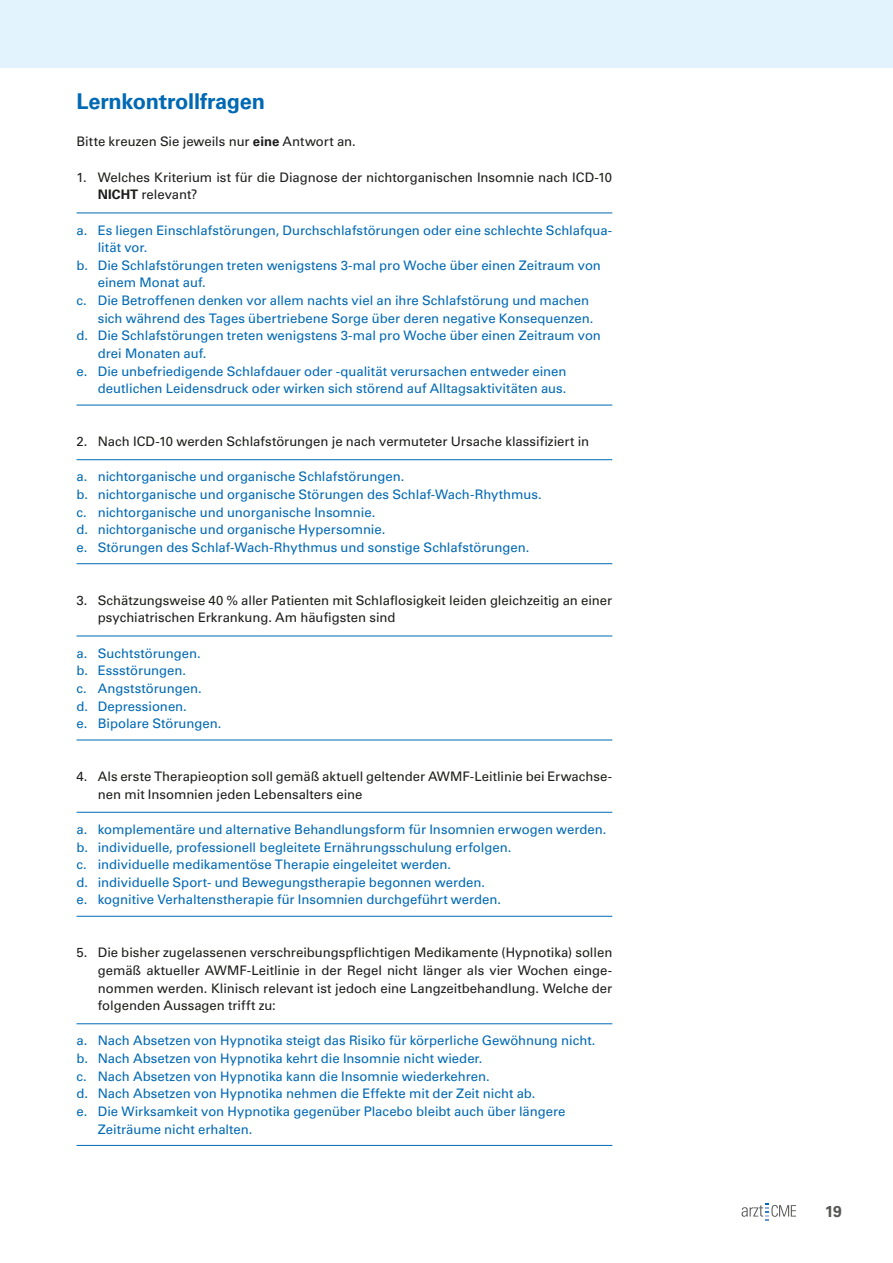
<style>
.page{position:relative;width:893px;height:1263px;background:#fff}
.page>*{position:absolute;margin:0;border:0;box-sizing:border-box;transform-origin:0 0}
.Überschrift_1{font:700 21.75px "Univers LT Std";letter-spacing:-.01em;color:#0069b4}
.t1{font:700 15.75px "Univers LT Std";color:#575756}
.Antworten{font:13.2px/17.7px "Univers LT Std";color:#0069b4}
.Fragen{font:13.2px/17.7px "Univers LT Std";color:#1d1d1b}
.Antworten_Linie_unte{font:13.2px/17.7px "Univers LT Std";color:#0069b4;text-align:right}
.Antworten_Linie_oben{font:13.2px/17.7px "Univers LT Std";color:#0069b4}
.Mengentext{font:13.2px "Univers LT Std";color:#1d1d1b}
.s1{font-weight:700}
</style>
<div class="page">
<div style="left:0;top:0;width:893px;height:68px;background:#e2f3fd"></div>
<svg style="left:741px;top:1204px;width:55px;height:16px"></svg>
<hr style="left:77px;top:213px;width:535px;height:1px;background:#0069b4">
<hr style="left:77px;top:405px;width:535px;height:1px;background:#0069b4">
<hr style="left:77px;top:459px;width:535px;height:1px;background:#0069b4">
<hr style="left:77px;top:563px;width:535px;height:1px;background:#0069b4">
<hr style="left:77px;top:636px;width:535px;height:1px;background:#0069b4">
<hr style="left:77px;top:740px;width:535px;height:1px;background:#0069b4">
<hr style="left:77px;top:812px;width:535px;height:1px;background:#0069b4">
<hr style="left:77px;top:916px;width:535px;height:1px;background:#0069b4">
<hr style="left:77px;top:1023px;width:535px;height:1px;background:#0069b4">
<hr style="left:77px;top:1145px;width:535px;height:1px;background:#0069b4">
<p class="Überschrift_1" style="left:77px;top:89px;width:190px">Lernkontrollfragen</p>
<p class="Mengentext" style="left:77px;top:134px;width:281px">Bitte kreuzen Sie jeweils nur <span class="s1">eine</span> Antwort an.</p>
<p class="Fragen" style="left:98px;top:168px;width:516px;text-indent:-21px">1. Welches Kriterium ist für die Diagnose der nichtorganischen Insomnie nach ICD-10<br><span class="s1">NICHT</span> relevant?</p>
<p class="Antworten_Linie_oben" style="left:98px;top:221px;width:516px;text-indent:-21px">a. Es liegen Einschlafstörungen, Durchschlafstörungen oder eine schlechte Schlafqua&shy;lität vor.</p>
<p class="Antworten" style="left:98px;top:256px;width:505px;text-indent:-21px">b. Die Schlafstörungen treten wenigstens 3-mal pro Woche über einen Zeitraum von einem Monat auf.</p>
<p class="Antworten" style="left:98px;top:292px;width:497px;text-indent:-21px">c. Die Betroffenen denken vor allem nachts viel an ihre Schlafstörung und machen sich während des Tages übertriebene Sorge über deren negative Konsequenzen.</p>
<p class="Antworten" style="left:98px;top:327px;width:505px;text-indent:-21px">d. Die Schlafstörungen treten wenigstens 3-mal pro Woche über einen Zeitraum von drei Monaten auf.</p>
<p class="Antworten_Linie_unte" style="left:77px;top:362px;width:492px">e. Die unbefriedigende Schlafdauer oder -qualität verursachen entweder einen deutlichen Leidensdruck oder wirken sich störend auf Alltagsaktivitäten aus.</p>
<p class="Fragen" style="left:77px;top:433px;width:514px">2. Nach ICD-10 werden Schlafstörungen je nach vermuteter Ursache klassifiziert in</p>
<p class="Antworten_Linie_oben" style="left:77px;top:468px;width:329px">a. nichtorganische und organische Schlafstörungen.</p>
<p class="Antworten" style="left:77px;top:485px;width:467px">b. nichtorganische und organische Störungen des Schlaf-Wach-Rhythmus.</p>
<p class="Antworten" style="left:77px;top:503px;width:300px">c. nichtorganische und unorganische Insomnie.</p>
<p class="Antworten" style="left:77px;top:521px;width:310px">d. nichtorganische und organische Hypersomnie.</p>
<p class="Antworten_Linie_unte" style="left:77px;top:538px;width:454px">e. Störungen des Schlaf-Wach-Rhythmus und sonstige Schlafstörungen.</p>
<p class="Fragen" style="left:98px;top:591px;width:516px;text-indent:-21px">3. Schätzungsweise 40 % aller Patienten mit Schlaflosigkeit leiden gleichzeitig an einer psychiatrischen Erkrankung. Am häufigsten sind</p>
<p class="Antworten_Linie_oben" style="left:77px;top:644px;width:126px">a. Suchtstörungen.</p>
<p class="Antworten" style="left:77px;top:662px;width:111px">b. Essstörungen.</p>
<p class="Antworten" style="left:77px;top:679px;width:127px">c. Angststörungen.</p>
<p class="Antworten" style="left:77px;top:697px;width:112px">d. Depressionen.</p>
<p class="Antworten_Linie_unte" style="left:77px;top:715px;width:146px">e. Bipolare Störungen.</p>
<p class="Fragen" style="left:98px;top:767px;width:516px;text-indent:-21px">4. Als erste Therapieoption soll gemäß aktuell geltender AWMF-Leitlinie bei Erwachse&shy;nen mit Insomnien jeden Lebensalters eine</p>
<p class="Antworten_Linie_oben" style="left:77px;top:820px;width:531px">a. komplementäre und alternative Behandlungsform für Insomnien erwogen werden.</p>
<p class="Antworten" style="left:77px;top:838px;width:436px">b. individuelle, professionell begleitete Ernährungsschulung erfolgen.</p>
<p class="Antworten" style="left:77px;top:856px;width:376px">c. individuelle medikamentöse Therapie eingeleitet werden.</p>
<p class="Antworten" style="left:77px;top:873px;width:410px">d. individuelle Sport- und Bewegungstherapie begonnen werden.</p>
<p class="Antworten_Linie_unte" style="left:77px;top:891px;width:426px">e. kognitive Verhaltenstherapie für Insomnien durchgeführt werden.</p>
<p class="Fragen" style="left:98px;top:944px;width:516px;text-align:justify;text-indent:-21px">5. Die bisher zugelassenen verschreibungspflichtigen Medikamente (Hypnotika) sollen gemäß aktueller AWMF-Leitlinie in der Regel nicht länger als vier Wochen einge&shy;nommen werden. Klinisch relevant ist jedoch eine Langzeitbehandlung. Welche der folgenden Aussagen trifft zu:</p>
<p class="Antworten_Linie_oben" style="left:77px;top:1032px;width:521px">a. Nach Absetzen von Hypnotika steigt das Risiko für körperliche Gewöhnung nicht.</p>
<p class="Antworten" style="left:77px;top:1049px;width:408px">b. Nach Absetzen von Hypnotika kehrt die Insomnie nicht wieder.</p>
<p class="Antworten" style="left:77px;top:1067px;width:415px">c. Nach Absetzen von Hypnotika kann die Insomnie wiederkehren.</p>
<p class="Antworten" style="left:77px;top:1085px;width:460px">d. Nach Absetzen von Hypnotika nehmen die Effekte mit der Zeit nicht ab.</p>
<p class="Antworten_Linie_unte" style="left:98px;top:1102px;width:469px;text-align:left;text-indent:-21px">e. Die Wirksamkeit von Hypnotika gegenüber Placebo bleibt auch über längere<br>Zeiträume nicht erhalten.</p>
<p class="t1" style="left:825px;top:1202px;width:18px">19</p>
</div>
